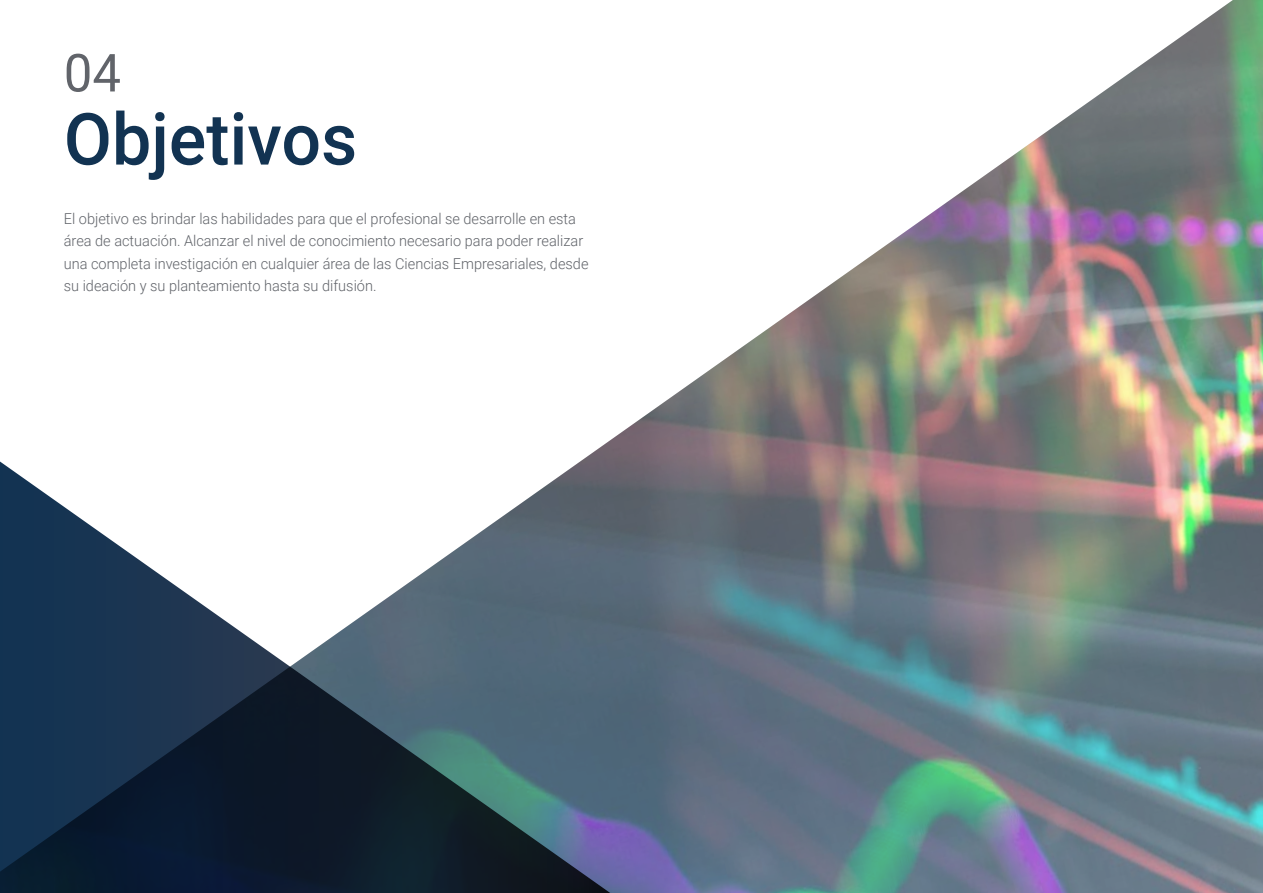
<style>
.page{position:relative;width:1263px;height:893px;background:#fff}
.page>*{position:absolute;margin:0;border:0;box-sizing:border-box;transform-origin:0 0}
.t1{font:500 72px "Roboto";color:#123352}
.t2{font:52.5px "Roboto";color:#61646a}
.t3{font:300 15px/22.5px "Roboto";color:#61646a}
</style>
<div class="page">
<img style="left:602px;top:0;width:661px;height:893px">
<svg style="left:0;top:446px;width:640px;height:447px"></svg>
<h2 class="t2" style="left:64px;top:36px;width:59px">04</h2>
<h1 class="t1" style="left:64px;top:89px;width:295px">Objetivos</h1>
<p class="t3" style="left:64px;top:207px;width:526px">El objetivo es brindar las habilidades para que el profesional se desarrolle en esta área de actuación. Alcanzar el nivel de conocimiento necesario para poder realizar una completa investigación en cualquier área de las Ciencias Empresariales, desde su ideación y su planteamiento hasta su difusión.</p>
</div>
